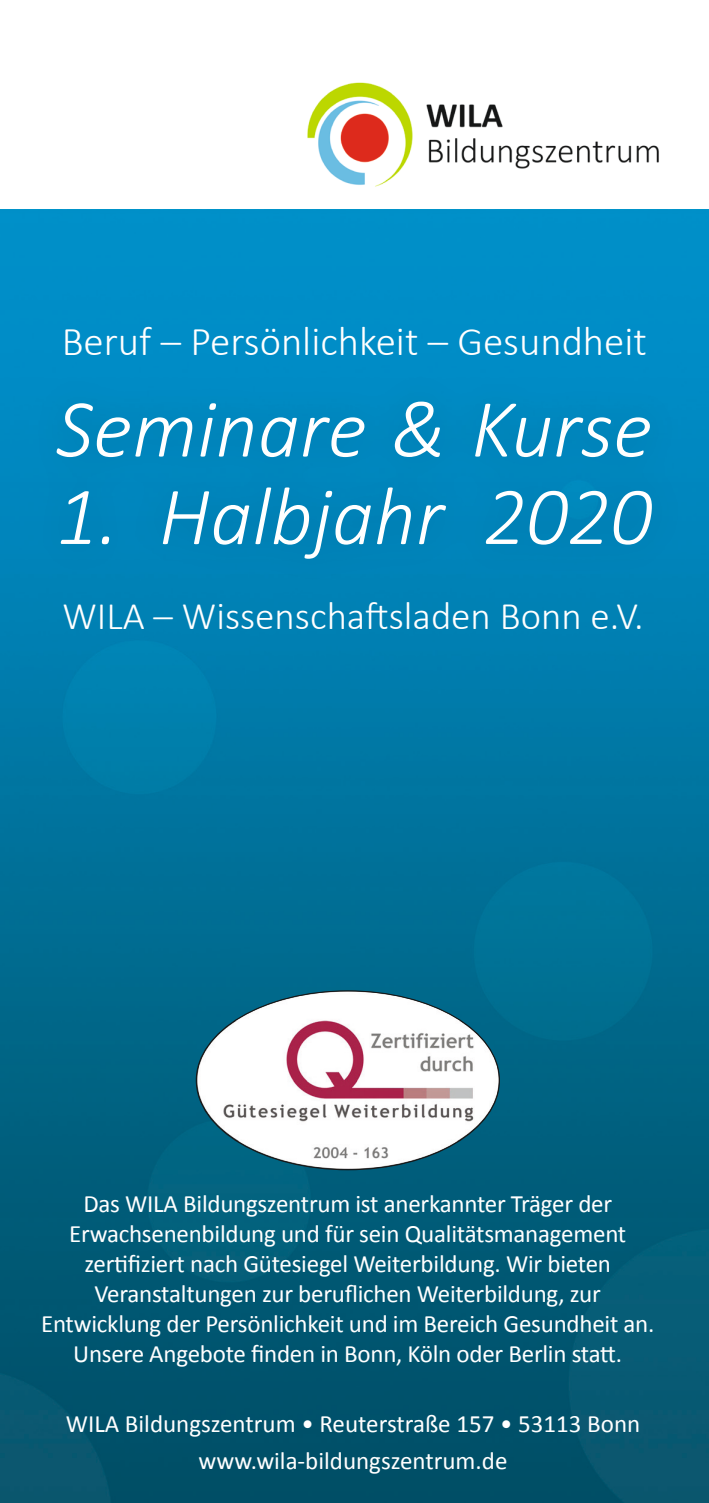
<style>
.page{position:relative;width:709px;height:1503px;background:#fff}
.page>*{position:absolute;margin:0;border:0;box-sizing:border-box;transform-origin:0 0}
.t1{font:italic 300 83px "Calibri";color:#fff}
.Fließtext{font:300 41px "Calibri";color:#fff}
.Fließtext-2{font:300 39px "Calibri";color:#fff}
.Fließtext-3{font:25px/30px "Calibri";letter-spacing:-.01em;color:#fff;text-align:center}
</style>
<div class="page">
<img style="left:0;top:209px;width:709px;height:1293px">
<img style="left:307px;top:82px;width:352px;height:105px">
<div style="left:22px;top:365px;width:667px;height:230px;background:#0085bc"></div>
<img style="left:196px;top:990px;width:303px;height:179px">
<p class="Fließtext" style="left:62px;top:316px;width:586px">Beruf – Persönlichkeit – Gesundheit</p>
<p class="t1" style="left:56px;top:377px;width:597px">Seminare &amp; Kurse</p>
<p class="t1" style="left:56px;top:465px;width:597px">1. Halbjahr 2020</p>
<p class="Fließtext-2" style="left:62px;top:592px;width:582px">WILA – Wissenschaftsladen Bonn e.V.</p>
<p class="Fließtext-3" style="left:41px;top:1187px;width:615px">Das WILA Bildungszentrum ist anerkannter Träger der Erwachsenenbildung und für sein Qualitätsmanagement zertifiziert nach Gütesiegel Weiterbildung. Wir bieten Veranstaltungen zur beruflichen Weiterbildung, zur Entwicklung der Persönlichkeit und im Bereich Gesundheit an.</p>
<p class="Fließtext-3" style="left:73px;top:1337px;width:550px">Unsere Angebote finden in Bonn, Köln oder Berlin statt.</p>
<p class="Fließtext-3" style="left:66px;top:1407px;width:576px">WILA Bildungszentrum • Reuterstraße 157 • 53113 Bonn</p>
<p class="Fließtext-3" style="left:199px;top:1443px;width:310px">www.wila-bildungszentrum.de</p>
</div>
